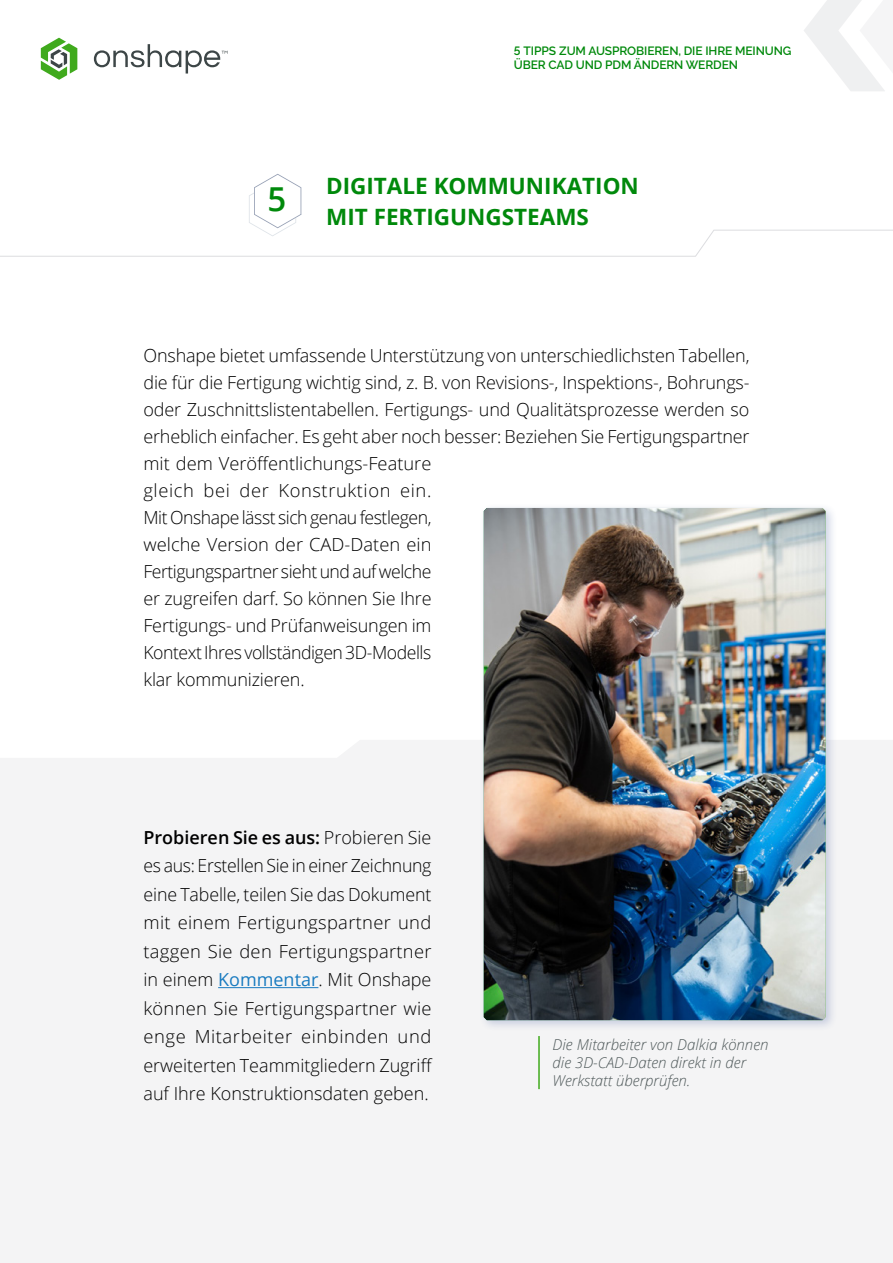
<style>
.page{position:relative;width:893px;height:1263px;background:#fff}
.page>*{position:absolute;margin:0;border:0;box-sizing:border-box;transform-origin:0 0}
.t1{font:600 33px "Open Sans";color:#00890b}
.t2{font:700 22.5px/31.5px "Open Sans";color:#00890b}
.t3{font:300 18px/27px "Open Sans";letter-spacing:-.01em;color:#000}
.t4{font:italic 300 15px/18px "Open Sans";color:#4e5859}
.t5{font:600 12px/14.4px "PTC Raleway";letter-spacing:-.01em;color:#00890b}
.s1{font-weight:600}
.s2{font-weight:400;color:#197bc0}
</style>
<div class="page">
<svg style="left:804px;top:0;width:81px;height:91px"></svg>
<div style="left:0;top:740px;width:893px;height:523px;background:#f4f4f5"></div>
<svg style="left:41px;top:38px;width:36px;height:42px"></svg>
<svg style="left:94px;top:44px;width:133px;height:30px"></svg>
<hr style="left:538px;top:1036px;width:2px;height:53px;background:#40aa1d">
<svg style="left:0;top:174px;width:893px;height:83px"></svg>
<div style="left:478px;top:502px;width:359px;height:530px;background:#25408f;opacity:.23"></div>
<img style="left:484px;top:508px;width:341px;height:512px">
<hr style="left:218px;top:987px;width:100px;height:1px;background:#197bc0">
<p class="t5" style="left:514px;top:44px;width:279px">5 TIPPS ZUM AUSPROBIEREN, DIE IHRE MEINUNG<br>ÜBER CAD UND PDM ÄNDERN WERDEN</p>
<h1 class="t1" style="left:268px;top:177px;width:20px">5</h1>
<p class="t2" style="left:326px;top:169px;width:314px">DIGITALE KOMMUNIKATION<br>MIT FERTIGUNGSTEAMS</p>
<p class="t3" style="left:143px;top:341px;width:608px">Onshape bietet umfassende Unterstützung von unterschiedlichsten Tabellen, die für die Fertigung wichtig sind, z. B. von Revisions-, Inspektions-, Bohrungs&shy;oder Zuschnittslistentabellen. Fertigungs- und Qualitätsprozesse werden so erheblich einfacher. Es geht aber noch besser: Beziehen Sie Fertigungspartner mit dem Veröffentlichungs-Feature<br>gleich bei der Konstruktion ein.<br>Mit Onshape lässt sich genau festlegen,<br>welche Version der CAD-Daten ein<br>Fertigungspartner sieht und auf welche<br>er zugreifen darf. So können Sie Ihre<br>Fertigungs- und Prüfanweisungen im<br>Kontext Ihres vollständigen 3D-Modells<br>klar kommunizieren.</p>
<p class="t3" style="left:143px;top:822px;width:290px;line-height:28.5px;text-align:justify"><span class="s1">Probieren Sie es aus:</span> Probieren Sie es aus: Erstellen Sie in einer Zeichnung eine Tabelle, teilen Sie das Dokument mit einem Fertigungspartner und taggen Sie den Fertigungspartner in einem <span class="s2">Kommentar</span>. Mit Onshape können Sie Fertigungspartner wie enge Mitarbeiter einbinden und erweiterten Teammitgliedern Zugriff auf Ihre Konstruktionsdaten geben.</p>
<p class="t4" style="left:553px;top:1034px;width:217px">Die Mitarbeiter von Dalkia können die 3D-CAD-Daten direkt in der<br>Werkstatt überprüfen.</p>
</div>
